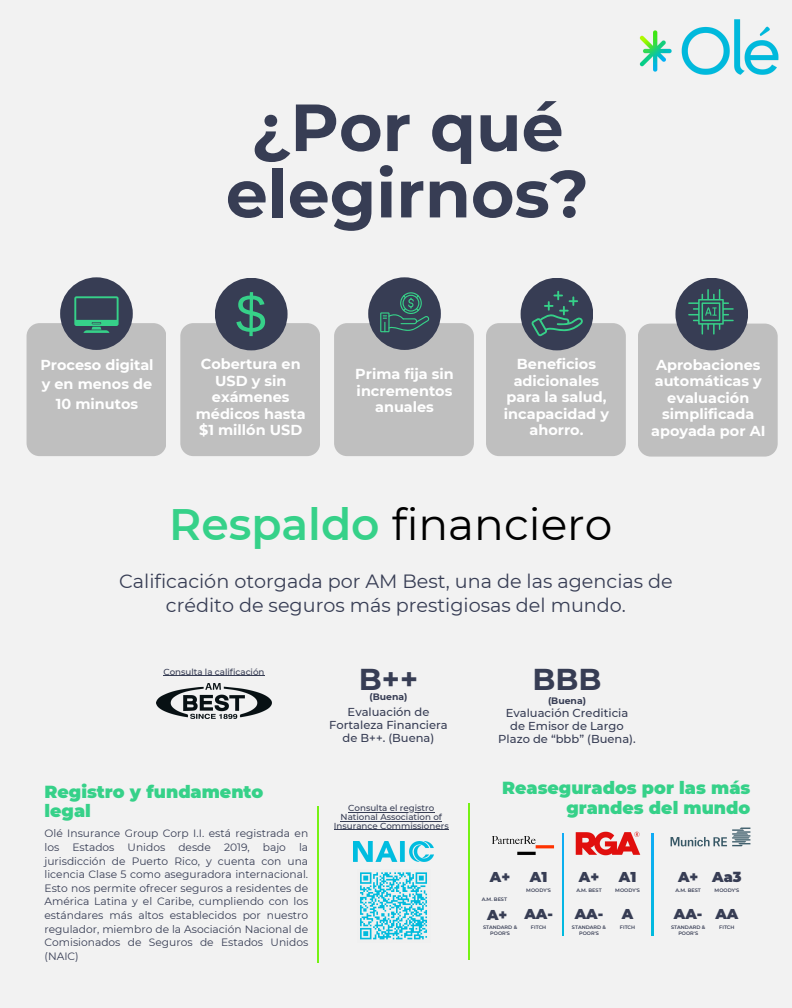
<style>
.page{position:relative;width:792px;height:1008px;background:#f2f2f2}
.page>*{position:absolute;margin:0;border:0;box-sizing:border-box;transform-origin:0 0}
.t1{font:700 66.5px/66.4px "Montserrat";color:#373d54;text-align:center}
.t2{font:44px "Montserrat";color:#000}
.t3{font:700 30.1px "Montserrat";color:#373d54}
.t4{font:19.2px/24px "Montserrat";color:#373d54;text-align:center}
.t5{font:900 17.45px/19px "Montserrat";color:#36d189}
.t6{font:700 14.45px/16.5px "Montserrat";color:#fff;text-align:center}
.t7{font:900 14.25px "Montserrat";color:#373d54}
.t8{font:500 11.5px/13.1px "Montserrat";color:#373d54;text-align:center}
.t9{font:10.65px/13.6px "Montserrat";color:#373d54;text-align:justify}
.t10{font:700 9.3px "Montserrat";color:#373d54}
.t11{font:500 8.7px "Montserrat";color:#373d54}
.t12{font:600 4.95px/6.2px "Montserrat";color:#373d54;text-align:center}
.s1{font-weight:600;color:#36d189}
</style>
<div class="page">
<img style="left:354px;top:841px;width:79px;height:21px">
<hr style="left:469px;top:803px;width:1px;height:157px;background:#76f214">
<hr style="left:652px;top:834px;width:1px;height:102px;background:#fff">
<hr style="left:562px;top:834px;width:1px;height:102px;background:#fff">
<img style="left:492px;top:836px;width:44px;height:5px">
<svg style="left:360px;top:872px;width:67px;height:68px"></svg>
<img style="left:492px;top:841px;width:62px;height:14px">
<img style="left:575px;top:831px;width:66px;height:24px">
<img style="left:670px;top:827px;width:81px;height:20px">
<img style="left:639px;top:19px;width:140px;height:56px">
<hr style="left:317px;top:806px;width:2px;height:157px;background:#76f214">
<img style="left:157px;top:683px;width:114px;height:36px">
<div style="left:27px;top:323px;width:139px;height:133px;background:#bfbfbf;border-radius:13px"></div>
<div style="left:60px;top:277px;width:73px;height:73px;background:#373d54;border-radius:50%"></div>
<svg style="left:74px;top:296px;width:45px;height:37px"></svg>
<div style="left:638px;top:324px;width:140px;height:133px;background:#bfbfbf;border-radius:13px"></div>
<div style="left:675px;top:278px;width:73px;height:72px;background:#373d54;border-radius:50%"></div>
<svg style="left:688px;top:289px;width:46px;height:45px"></svg>
<div style="left:334px;top:323px;width:140px;height:133px;background:#bfbfbf;border-radius:13px"></div>
<div style="left:368px;top:277px;width:73px;height:73px;background:#373d54;border-radius:50%"></div>
<svg style="left:380px;top:292px;width:50px;height:40px"></svg>
<div style="left:180px;top:323px;width:140px;height:133px;background:#bfbfbf;border-radius:13px"></div>
<div style="left:215px;top:278px;width:73px;height:72px;background:#373d54;border-radius:50%"></div>
<svg style="left:236px;top:292px;width:29px;height:44px"></svg>
<hr style="left:348px;top:812px;width:86px;height:1px;background:#373d54">
<hr style="left:341px;top:821px;width:101px;height:1px;background:#373d54">
<hr style="left:334px;top:829px;width:115px;height:1px;background:#373d54">
<div style="left:486px;top:323px;width:140px;height:133px;background:#bfbfbf;border-radius:13px"></div>
<div style="left:521px;top:278px;width:72px;height:72px;background:#373d54;border-radius:50%"></div>
<svg style="left:531px;top:291px;width:52px;height:45px"></svg>
<hr style="left:163px;top:676px;width:102px;height:1px;background:#373d54">
<p class="t1" style="left:226px;top:94px;width:365px">¿Por qué elegirnos?</p>
<p class="t6" style="left:504px;top:356px;width:107px">Beneficios adicionales para la salud, incapacidad y ahorro.</p>
<h1 class="t6" style="left:40px;top:354px;width:115px;line-height:19.9px">Proceso digital y en menos de<br>10 minutos</h1>
<p class="t6" style="left:651px;top:356px;width:116px">Aprobaciones automáticas y evaluación simplificada apoyada por AI</p>
<p class="t6" style="left:196px;top:356px;width:111px">Cobertura en<br>USD y sin exámenes médicos hasta $1 millón USD</p>
<p class="t6" style="left:355px;top:366px;width:100px;text-align:left">Prima fija sin incrementos</p>
<p class="t6" style="left:375px;top:399px;width:60px">anuales</p>
<p class="t2" style="left:169px;top:498px;width:445px"><span class="s1">Respaldo</span> financiero</p>
<p class="t4" style="left:119px;top:569px;width:555px">Calificación otorgada por AM Best, una de las agencias de crédito de seguros más prestigiosas del mundo.</p>
<p class="t11" style="left:163px;top:666px;width:103px">Consulta la calificación</p>
<p class="t5" style="left:45px;top:782px;width:220px">Registro y fundamento legal</p>
<p class="t9" style="left:45px;top:827px;width:265px">Olé Insurance Group Corp I.I. está registrada en los Estados Unidos desde 2019, bajo la jurisdicción de Puerto Rico, y cuenta con una licencia Clase 5 como aseguradora internacional.<br>Esto nos permite ofrecer seguros a residentes de América Latina y el Caribe, cumpliendo con los estándares más altos establecidos por nuestro regulador, miembro de la Asociación Nacional de Comisionados de Seguros de Estados Unidos (NAIC)</p>
<h6 class="t3" style="left:359px;top:661px;width:61px">B++</h6>
<h6 class="t10" style="left:369px;top:691px;width:40px">(Buena)</h6>
<p class="t10" style="left:548px;top:695px;width:40px">(Buena)</p>
<h6 class="t3" style="left:533px;top:661px;width:71px">BBB</h6>
<h6 class="t8" style="left:329px;top:705px;width:120px">Evaluación de<br>Fortaleza Financiera de B++. (Buena)</h6>
<h6 class="t8" style="left:498px;top:707px;width:139px">Evaluación Crediticia de Emisor de Largo<br>Plazo de “bbb” (Buena).</h6>
<h4 class="t11" style="left:348px;top:803px;width:88px">Consulta el registro</h4>
<p class="t11" style="left:341px;top:812px;width:103px">National Association of</p>
<p class="t11" style="left:334px;top:820px;width:116px">Insurance Commissioners</p>
<p class="t5" style="left:502px;top:779px;width:250px;text-align:right">Reasegurados por las más grandes del mundo</p>
<p class="t7" style="left:490px;top:869px;width:22px">A+</p>
<p class="t12" style="left:482px;top:896px;width:27px">A.M. BEST</p>
<p class="t7" style="left:530px;top:869px;width:19px">A1</p>
<p class="t12" style="left:526px;top:887px;width:26px">MOODY'S</p>
<h5 class="t7" style="left:579px;top:869px;width:22px">A+</h5>
<p class="t12" style="left:576px;top:887px;width:27px">A.M. BEST</p>
<p class="t7" style="left:619px;top:869px;width:19px">A1</p>
<h4 class="t12" style="left:615px;top:887px;width:26px">MOODY'S</h4>
<p class="t7" style="left:524px;top:906px;width:30px">AA-</p>
<h2 class="t12" style="left:531px;top:924px;width:17px">FITCH</h2>
<p class="t7" style="left:487px;top:907px;width:22px">A+</p>
<p class="t12" style="left:483px;top:924px;width:36px">STANDARD &amp;<br>POOR'S</p>
<p class="t7" style="left:575px;top:906px;width:30px">AA-</p>
<h3 class="t12" style="left:572px;top:924px;width:36px">STANDARD &amp;<br>POOR'S</h3>
<p class="t7" style="left:622px;top:906px;width:13px">A</p>
<p class="t12" style="left:620px;top:924px;width:17px">FITCH</p>
<p class="t7" style="left:678px;top:869px;width:22px">A+</p>
<p class="t12" style="left:676px;top:887px;width:27px">A.M. BEST</p>
<p class="t7" style="left:674px;top:906px;width:30px">AA-</p>
<p class="t12" style="left:671px;top:924px;width:36px">STANDARD &amp;<br>POOR'S</p>
<p class="t7" style="left:712px;top:869px;width:31px">Aa3</p>
<h3 class="t12" style="left:715px;top:887px;width:26px">MOODY'S</h3>
<p class="t7" style="left:715px;top:906px;width:24px">AA</p>
<p class="t12" style="left:719px;top:924px;width:17px">FITCH</p>
</div>
